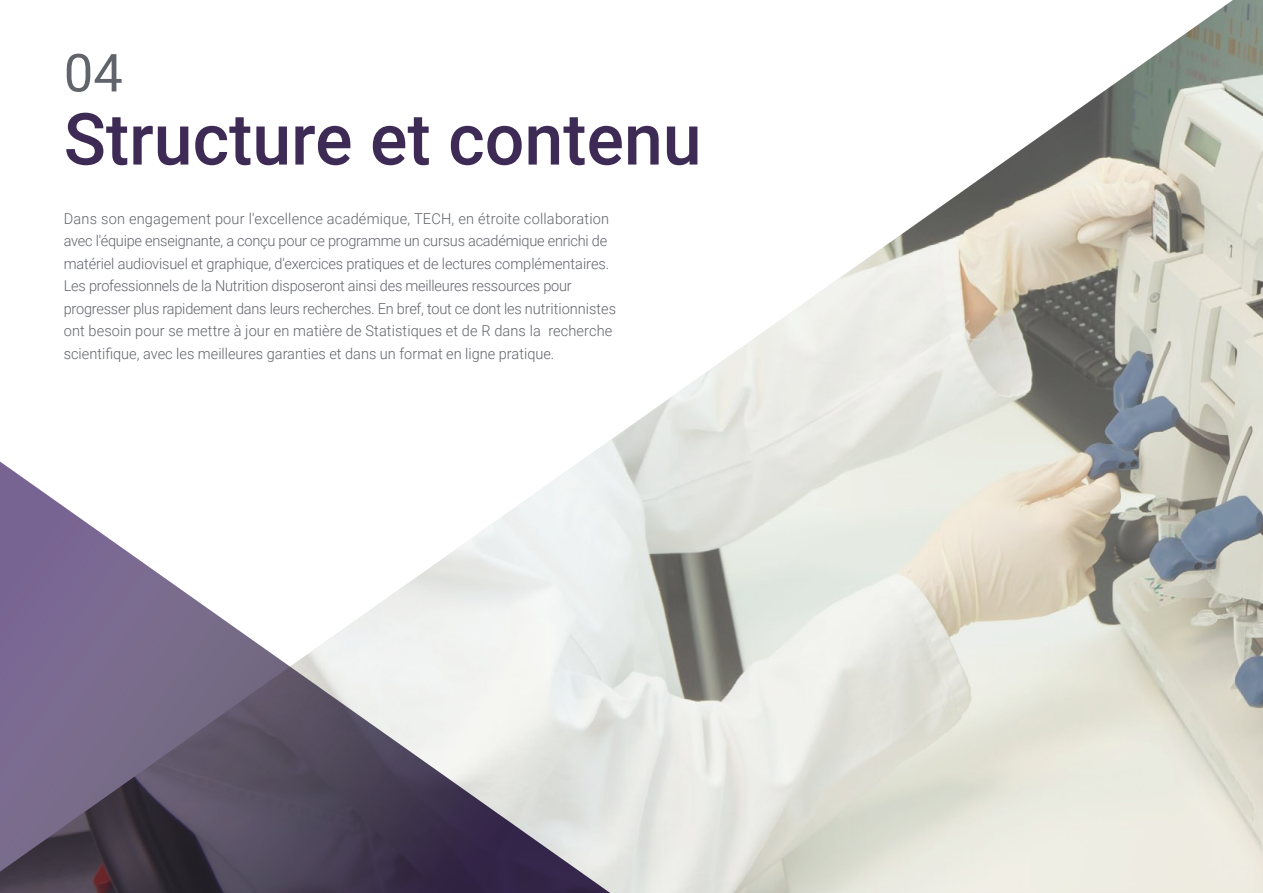
<style>
.page{position:relative;width:1263px;height:893px;background:#fff}
.page>*{position:absolute;margin:0;border:0;box-sizing:border-box;transform-origin:0 0}
.t1{font:500 72px "Roboto";color:#3d2b56}
.t2{font:52.5px "Roboto";color:#61646a}
.t3{font:300 15px/22.5px "Roboto";letter-spacing:-.01em;color:#61646a}
</style>
<div class="page">
<img style="left:602px;top:0;width:661px;height:893px">
<svg style="left:0;top:446px;width:640px;height:447px"></svg>
<h2 class="t2" style="left:64px;top:36px;width:61px">04</h2>
<h1 class="t1" style="left:64px;top:89px;width:639px">Structure et contenu</h1>
<p class="t3" style="left:64px;top:207px;width:554px">Dans son engagement pour l'excellence académique, TECH, en étroite collaboration avec l'équipe enseignante, a conçu pour ce programme un cursus académique enrichi de matériel audiovisuel et graphique, d'exercices pratiques et de lectures complémentaires.<br>Les professionnels de la Nutrition disposeront ainsi des meilleures ressources pour progresser plus rapidement dans leurs recherches. En bref, tout ce dont les nutritionnistes ont besoin pour se mettre à jour en matière de Statistiques et de R dans la recherche scientifique, avec les meilleures garanties et dans un format en ligne pratique.</p>
</div>
